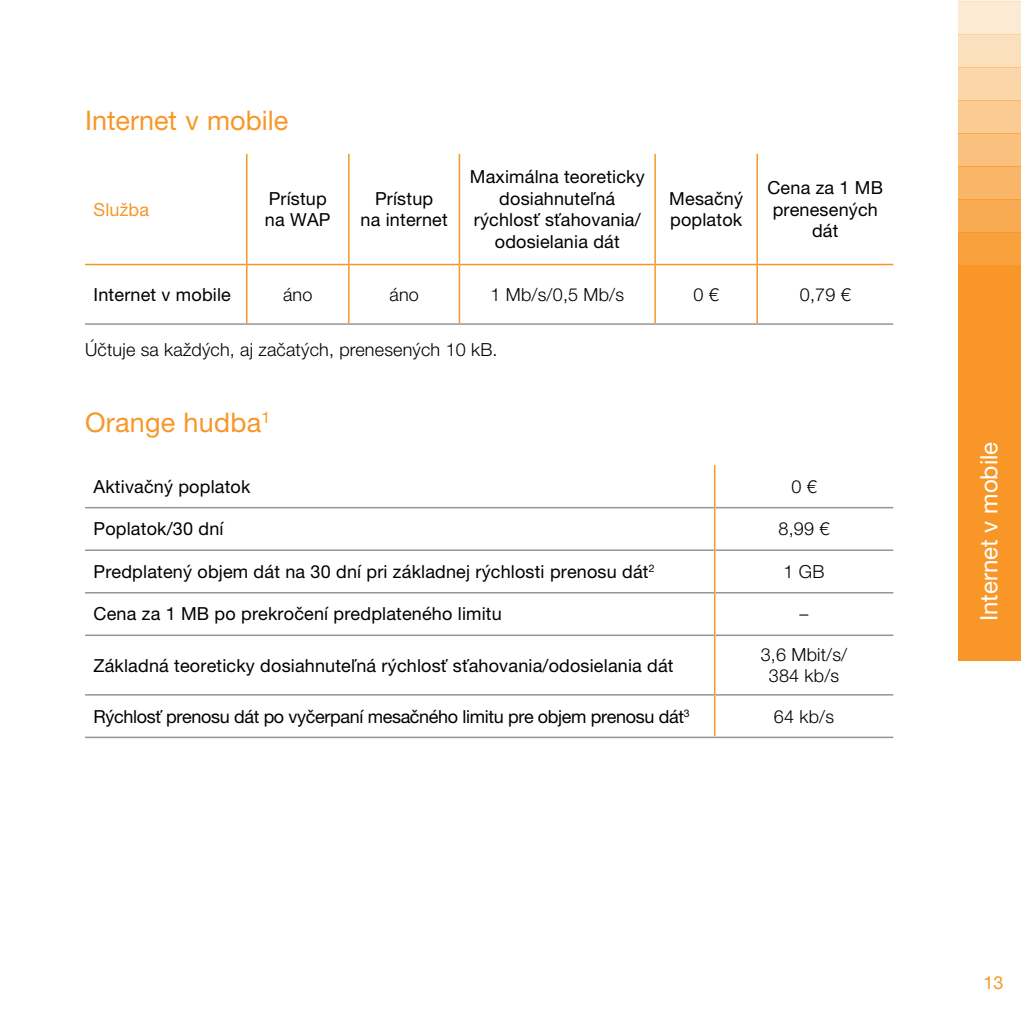
<style>
.page{position:relative;width:1021px;height:1021px;background:#fff}
.page>*{position:absolute;margin:0;border:0;box-sizing:border-box;transform-origin:0 0}
.t1{font:27px "Helvetica Neue LT Pro";color:#f89728}
.t2{font:24px "Helvetica Neue LT Pro";color:#fff}
.t3{font:18px/21.6px "Helvetica Neue LT Pro";letter-spacing:.01em;color:#000;text-align:center}
.t4{font:300 18px/21.6px "Helvetica Neue LT Pro";letter-spacing:.01em;color:#000;text-align:center}
.t5{font:18px "Helvetica Neue LT Pro";letter-spacing:-.02em;color:#000}
.t6{font:18px "Helvetica Neue LT Pro";letter-spacing:.01em;color:#f89728}
</style>
<div class="page">
<hr style="left:85px;top:323px;width:162px;height:2px;background:#939598">
<hr style="left:247px;top:323px;width:102px;height:2px;background:#939598">
<hr style="left:349px;top:323px;width:110px;height:2px;background:#939598">
<hr style="left:459px;top:323px;width:196px;height:2px;background:#939598">
<hr style="left:655px;top:323px;width:102px;height:2px;background:#939598">
<hr style="left:757px;top:323px;width:136px;height:2px;background:#939598">
<hr style="left:246px;top:154px;width:1px;height:110px;background:#f89728">
<hr style="left:348px;top:154px;width:1px;height:110px;background:#f89728">
<hr style="left:458px;top:154px;width:2px;height:110px;background:#f89728">
<hr style="left:654px;top:154px;width:2px;height:110px;background:#f89728">
<hr style="left:756px;top:154px;width:2px;height:110px;background:#f89728">
<hr style="left:85px;top:264px;width:162px;height:1px;background:#f89728">
<hr style="left:247px;top:264px;width:102px;height:1px;background:#f89728">
<hr style="left:246px;top:265px;width:1px;height:58px;background:#f89728">
<hr style="left:349px;top:264px;width:110px;height:1px;background:#f89728">
<hr style="left:348px;top:265px;width:1px;height:58px;background:#f89728">
<hr style="left:459px;top:264px;width:196px;height:1px;background:#f89728">
<hr style="left:458px;top:265px;width:2px;height:58px;background:#f89728">
<hr style="left:655px;top:264px;width:102px;height:1px;background:#f89728">
<hr style="left:654px;top:265px;width:2px;height:58px;background:#f89728">
<hr style="left:757px;top:264px;width:136px;height:1px;background:#f89728">
<hr style="left:756px;top:265px;width:2px;height:58px;background:#f89728">
<div style="left:958px;top:1px;width:62px;height:33px;background:#fdead4"></div>
<div style="left:958px;top:166px;width:62px;height:33px;background:#fab668"></div>
<svg style="left:958px;top:199px;width:62px;height:66px;background:#f8a547"></svg>
<div style="left:958px;top:265px;width:62px;height:395px;background:#f89728"></div>
<div style="left:958px;top:133px;width:62px;height:33px;background:#fac07e"></div>
<div style="left:958px;top:100px;width:62px;height:33px;background:#fbcb93"></div>
<hr style="left:958px;top:0;width:62px;height:1px;background:#f89728">
<svg style="left:958px;top:34px;width:62px;height:66px;background:#fbdab2"></svg>
<hr style="left:85px;top:507px;width:629px;height:1px;background:#939598">
<hr style="left:715px;top:507px;width:178px;height:1px;background:#939598">
<hr style="left:85px;top:549px;width:629px;height:2px;background:#939598">
<hr style="left:715px;top:549px;width:178px;height:2px;background:#939598">
<hr style="left:85px;top:592px;width:629px;height:1px;background:#939598">
<hr style="left:715px;top:592px;width:178px;height:1px;background:#939598">
<hr style="left:85px;top:634px;width:629px;height:2px;background:#939598">
<hr style="left:715px;top:634px;width:178px;height:2px;background:#939598">
<hr style="left:85px;top:694px;width:629px;height:1px;background:#939598">
<hr style="left:715px;top:694px;width:178px;height:1px;background:#939598">
<hr style="left:85px;top:736px;width:629px;height:2px;background:#939598">
<hr style="left:714px;top:736px;width:179px;height:2px;background:#939598">
<hr style="left:714px;top:465px;width:1px;height:42px;background:#f89728">
<hr style="left:714px;top:507px;width:1px;height:43px;background:#f89728">
<hr style="left:714px;top:550px;width:1px;height:42px;background:#f89728">
<hr style="left:714px;top:592px;width:1px;height:43px;background:#f89728">
<hr style="left:714px;top:635px;width:1px;height:59px;background:#f89728">
<hr style="left:714px;top:694px;width:1px;height:42px;background:#f89728">
<h1 class="t1" style="left:85px;top:104px;width:205px">Internet v mobile</h1>
<p class="t6" style="left:94px;top:198px;width:57px">Služba</p>
<p class="t3" style="left:265px;top:187px;width:67px;text-align:left">Prístup na WAP</p>
<p class="t3" style="left:360px;top:187px;width:89px">Prístup<br>na internet</p>
<p class="t3" style="left:470px;top:166px;width:176px">Maximálna teoreticky dosiahnuteľná rýchlosť sťahovania/ odosielania dát</p>
<p class="t3" style="left:669px;top:187px;width:75px;text-align:left">Mesačný poplatok</p>
<p class="t3" style="left:767px;top:176px;width:117px">Cena za 1 MB prenesených dát</p>
<p class="t3" style="left:94px;top:283px;width:139px">Internet v mobile</p>
<p class="t4" style="left:283px;top:283px;width:31px">áno</p>
<p class="t4" style="left:389px;top:283px;width:31px">áno</p>
<p class="t4" style="left:490px;top:283px;width:135px">1 Mb/s/0,5 Mb/s</p>
<p class="t4" style="left:693px;top:283px;width:27px">0 €</p>
<p class="t4" style="left:799px;top:283px;width:52px">0,79 €</p>
<p class="t4" style="left:85px;top:338px;width:414px">Účtuje sa každých, aj začatých, prenesených 10 kB.</p>
<h1 class="t1" style="left:85px;top:406px;width:187px">Orange hudba<sup>1</sup></h1>
<p class="t3" style="left:94px;top:475px;width:158px">Aktivačný poplatok</p>
<p class="t4" style="left:791px;top:475px;width:27px">0 €</p>
<p class="t3" style="left:94px;top:518px;width:131px">Poplatok/30 dní</p>
<p class="t4" style="left:778px;top:518px;width:52px">8,99 €</p>
<p class="t3" style="left:94px;top:560px;width:562px">Predplatený objem dát na 30 dní pri základnej rýchlosti prenosu dát<sup>2</sup></p>
<p class="t4" style="left:783px;top:560px;width:42px">1 GB</p>
<p class="t3" style="left:94px;top:603px;width:410px">Cena za 1 MB po prekročení predplateného limitu</p>
<p class="t4" style="left:799px;top:603px;width:10px">–</p>
<p class="t3" style="left:94px;top:654px;width:581px">Základná teoreticky dosiahnuteľná rýchlosť sťahovania/odosielania dát</p>
<p class="t4" style="left:760px;top:643px;width:88px">3,6 Mbit/s/<br>384 kb/s</p>
<p class="t5" style="left:94px;top:705px;width:597px">Rýchlosť prenosu dát po vyčerpaní mesačného limitu pre objem prenosu dát<sup>3</sup></p>
<p class="t4" style="left:774px;top:705px;width:62px">64 kb/s</p>
<h2 class="t2" style="left:974px;top:621px;width:181px;rotate:-90deg">Internet v mobile</h2>
<p class="t6" style="left:983px;top:972px;width:22px">13</p>
</div>
